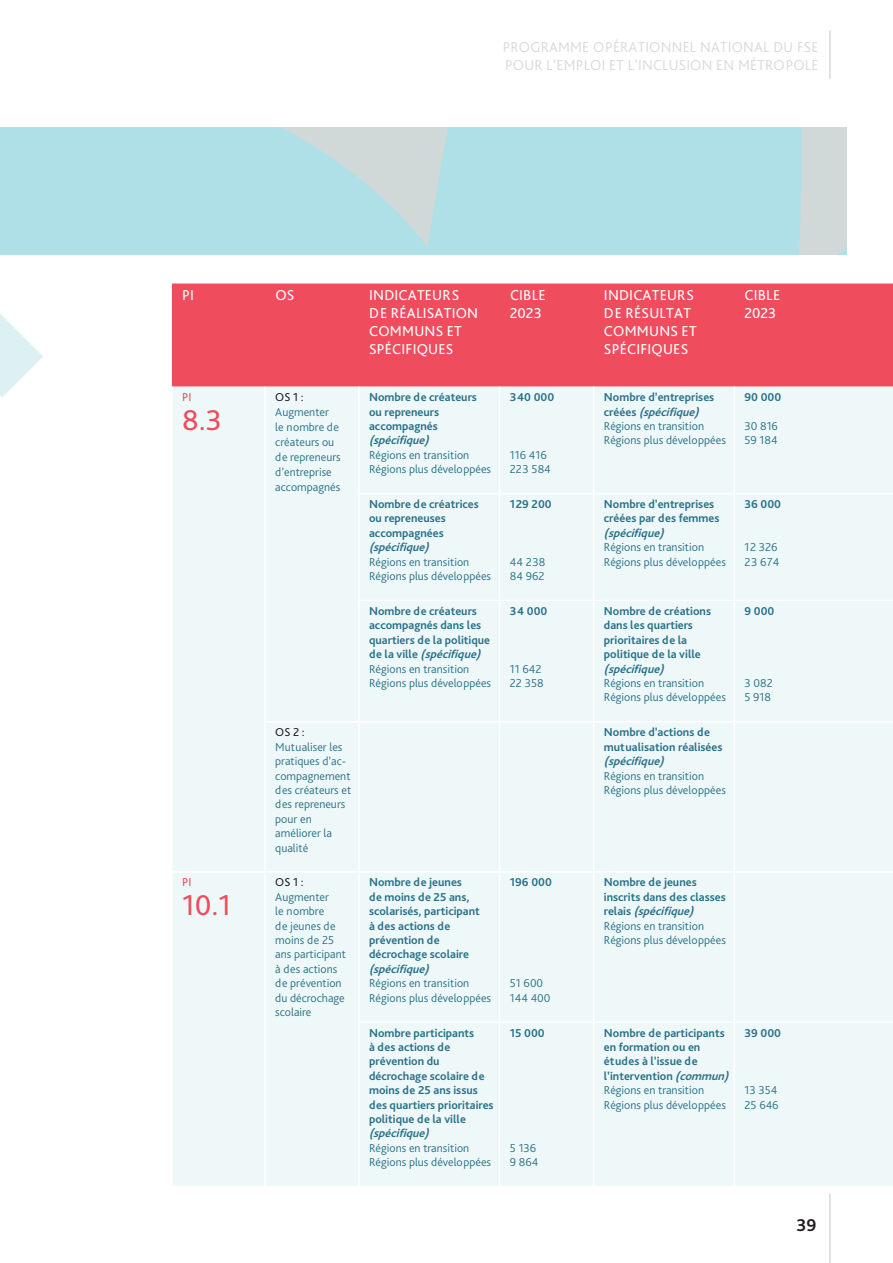
<style>
.page{position:relative;width:893px;height:1263px;background:#fff}
.page>*{position:absolute;margin:0;border:0;box-sizing:border-box;transform-origin:0 0}
.t1{font:30px "Bliss Pro";color:#ef4d5e}
.t2{font:700 18px "Bliss Pro";color:#231f20}
.t3{font:15px/18px "Bliss Pro";letter-spacing:.015em;color:#fff}
.t4{font:300 15px/18px "Bliss Pro";letter-spacing:.015em;color:#d6d9da}
.t5{font:700 12px/14.4px "Bliss Pro";color:#2a718a}
.t6{font:300 12px/14.4px "Bliss Pro";color:#2a718a}
.t7{font:italic 700 12px "Bliss Pro";color:#2a718a}
.t8{font:12px "Bliss Pro";color:#231f20}
.t9{font:300 12px/14.4px "Bliss Pro";letter-spacing:.025em;color:#2a718a}
.t10{font:12px "Bliss Pro";color:#ef4d5e}
.s1{font-weight:700}
.s2{font-weight:700;font-style:italic}
.s3{font-style:italic}
.s4{font-weight:300}
</style>
<div class="page">
<hr style="left:829px;top:30px;width:2px;height:49px;background:#d6d9da">
<div style="left:0;top:128px;width:893px;height:127px;background:#d1d8d8"></div>
<svg style="left:0;top:128px;width:802px;height:127px;background:#b2dfe5"></svg>
<svg style="left:839px;top:247px;width:8px;height:8px"></svg>
<hr style="left:829px;top:1194px;width:2px;height:69px;background:#d6d9da">
<div style="left:847px;top:89px;width:46px;height:238px;background:#fff"></div>
<svg style="left:0;top:153px;width:43px;height:244px"></svg>
<div style="left:172px;top:284px;width:721px;height:103px;background:#ef4d5e"></div>
<div style="left:173px;top:387px;width:720px;height:799px;background:#eef8f8"></div>
<hr style="left:264px;top:387px;width:2px;height:107px;background:#fff">
<hr style="left:358px;top:387px;width:2px;height:106px;background:#fff">
<hr style="left:264px;top:494px;width:2px;height:106px;background:#fff">
<hr style="left:358px;top:494px;width:2px;height:106px;background:#fff">
<hr style="left:264px;top:600px;width:2px;height:121px;background:#fff">
<hr style="left:358px;top:601px;width:2px;height:120px;background:#fff">
<hr style="left:264px;top:722px;width:2px;height:149px;background:#fff">
<hr style="left:358px;top:722px;width:2px;height:149px;background:#fff">
<hr style="left:264px;top:873px;width:2px;height:149px;background:#fff">
<hr style="left:358px;top:873px;width:2px;height:148px;background:#fff">
<hr style="left:264px;top:1022px;width:2px;height:164px;background:#fff">
<hr style="left:358px;top:1023px;width:2px;height:163px;background:#fff">
<hr style="left:499px;top:387px;width:1px;height:106px;background:#fff">
<hr style="left:593px;top:387px;width:1px;height:106px;background:#fff">
<hr style="left:499px;top:494px;width:1px;height:106px;background:#fff">
<hr style="left:593px;top:494px;width:1px;height:106px;background:#fff">
<hr style="left:499px;top:601px;width:1px;height:120px;background:#fff">
<hr style="left:593px;top:601px;width:1px;height:120px;background:#fff">
<hr style="left:499px;top:722px;width:1px;height:149px;background:#fff">
<hr style="left:593px;top:722px;width:1px;height:149px;background:#fff">
<hr style="left:499px;top:873px;width:1px;height:148px;background:#fff">
<hr style="left:593px;top:873px;width:1px;height:148px;background:#fff">
<hr style="left:499px;top:1023px;width:1px;height:163px;background:#fff">
<hr style="left:593px;top:1023px;width:1px;height:163px;background:#fff">
<hr style="left:733px;top:387px;width:2px;height:106px;background:#fff">
<hr style="left:733px;top:494px;width:2px;height:106px;background:#fff">
<hr style="left:733px;top:601px;width:2px;height:120px;background:#fff">
<hr style="left:733px;top:722px;width:2px;height:149px;background:#fff">
<hr style="left:733px;top:873px;width:2px;height:148px;background:#fff">
<hr style="left:733px;top:1023px;width:2px;height:163px;background:#fff">
<hr style="left:171px;top:871px;width:94px;height:2px;background:#fff">
<hr style="left:358px;top:493px;width:142px;height:1px;background:#fff">
<hr style="left:500px;top:493px;width:94px;height:1px;background:#fff">
<hr style="left:358px;top:600px;width:142px;height:1px;background:#fff">
<hr style="left:500px;top:600px;width:94px;height:1px;background:#fff">
<hr style="left:264px;top:721px;width:95px;height:1px;background:#fff">
<hr style="left:359px;top:721px;width:141px;height:1px;background:#fff">
<hr style="left:500px;top:721px;width:94px;height:1px;background:#fff">
<hr style="left:265px;top:871px;width:94px;height:2px;background:#fff">
<hr style="left:359px;top:871px;width:141px;height:2px;background:#fff">
<hr style="left:500px;top:871px;width:94px;height:2px;background:#fff">
<hr style="left:358px;top:1021px;width:142px;height:2px;background:#fff">
<hr style="left:500px;top:1021px;width:94px;height:2px;background:#fff">
<hr style="left:594px;top:493px;width:140px;height:1px;background:#fff">
<hr style="left:594px;top:600px;width:140px;height:1px;background:#fff">
<hr style="left:594px;top:721px;width:140px;height:1px;background:#fff">
<hr style="left:594px;top:871px;width:140px;height:2px;background:#fff">
<hr style="left:594px;top:1021px;width:140px;height:2px;background:#fff">
<hr style="left:734px;top:493px;width:159px;height:1px;background:#fff">
<hr style="left:734px;top:600px;width:159px;height:1px;background:#fff">
<hr style="left:734px;top:721px;width:159px;height:1px;background:#fff">
<hr style="left:734px;top:871px;width:159px;height:2px;background:#fff">
<hr style="left:734px;top:1021px;width:159px;height:2px;background:#fff">
<p class="t4" style="left:503px;top:38px;width:317px">PROGRAMME OPÉRATIONNEL NATIONAL DU FSE<br>POUR L’EMPLOI ET L’INCLUSION EN MÉTROPOLE</p>
<p class="t3" style="left:182px;top:286px;width:13px">PI</p>
<p class="t3" style="left:275px;top:286px;width:21px">OS</p>
<p class="t3" style="left:369px;top:286px;width:111px">INDICATEURS<br>DE RÉALISATION<br>COMMUNS ET<br>SPÉCIFIQUES</p>
<p class="t3" style="left:510px;top:286px;width:37px">CIBLE<br>2023</p>
<p class="t3" style="left:604px;top:286px;width:94px">INDICATEURS<br>DE RÉSULTAT<br>COMMUNS ET<br>SPÉCIFIQUES</p>
<p class="t3" style="left:744px;top:286px;width:37px">CIBLE<br>2023</p>
<p class="t10" style="left:182px;top:390px;width:11px">PI</p>
<h1 class="t1" style="left:182px;top:401px;width:41px">8.3</h1>
<p class="t6" style="left:604px;top:390px;width:124px"><span class="s1">Nombre d’entreprises<br>c r é é e s</span> <span class="s2">(spécifique)<br></span>Régions en transition<br>Régions plus développées</p>
<p class="t5" style="left:744px;top:390px;width:38px">90 000</p>
<p class="t5" style="left:369px;top:390px;width:109px">Nombre de créateurs ou repreneurs accompagnés</p>
<p class="t7" style="left:369px;top:433px;width:65px">(spécifique)</p>
<p class="t6" style="left:369px;top:447px;width:124px">Régions en transition<br>Régions plus développées</p>
<p class="t5" style="left:510px;top:390px;width:46px">340 000</p>
<p class="t8" style="left:275px;top:390px;width:30px">OS 1 :</p>
<p class="t6" style="left:275px;top:404px;width:67px;line-height:15px">Augmenter<br>le nombre de créateurs ou de repreneurs d’entreprise accompagnés</p>
<p class="t6" style="left:744px;top:418px;width:35px">30 816<br>59 184</p>
<p class="t6" style="left:510px;top:447px;width:42px">116 416<br>223 584</p>
<p class="t10" style="left:182px;top:875px;width:11px">PI</p>
<h1 class="t1" style="left:182px;top:886px;width:51px">10.1</h1>
<p class="t8" style="left:275px;top:725px;width:31px">OS 2 :</p>
<p class="t6" style="left:275px;top:739px;width:77px">Mutualiser les pratiques d’ac&shy;compagnement des créateurs et des repreneurs pour en améliorer la qualité</p>
<p class="t8" style="left:275px;top:875px;width:30px">OS 1 :</p>
<p class="t6" style="left:275px;top:889px;width:72px">Augmenter<br>le nombre<br>de jeunes de moins de 25 ans participant à des actions de prévention du décrochage scolaire</p>
<p class="t5" style="left:369px;top:497px;width:111px">Nombre de créatrices ou repreneuses accompagnées</p>
<p class="t7" style="left:369px;top:540px;width:65px">(spécifique)</p>
<p class="t6" style="left:369px;top:554px;width:124px">Régions en transition<br>Régions plus développées</p>
<p class="t5" style="left:510px;top:497px;width:43px">129 200</p>
<p class="t6" style="left:510px;top:554px;width:37px">44 238<br>84 962</p>
<p class="t5" style="left:369px;top:603px;width:124px">Nombre de créateurs accompagnés dans les quartiers de la politique d e l a v i l l e <span class="s3">(spécifique)<br></span><span class="s4">Régions en transition<br>Régions plus développées</span></p>
<p class="t5" style="left:510px;top:603px;width:39px">34 000</p>
<p class="t6" style="left:510px;top:661px;width:35px">11 642<br>22 358</p>
<p class="t5" style="left:369px;top:875px;width:112px">Nombre de jeunes<br>de moins de 25 ans, scolarisés, participant à des actions de prévention de décrochage scolaire</p>
<p class="t7" style="left:369px;top:961px;width:65px">(spécifique)</p>
<p class="t6" style="left:369px;top:976px;width:124px">Régions en transition<br>Régions plus développées</p>
<p class="t5" style="left:369px;top:1025px;width:126px">Nombre participants<br>à des actions de prévention du décrochage scolaire de moins de 25 ans issus des quartiers prioritaires politique de la ville</p>
<p class="t7" style="left:369px;top:1126px;width:65px">(spécifique)</p>
<p class="t6" style="left:369px;top:1140px;width:124px">Régions en transition<br>Régions plus développées</p>
<p class="t5" style="left:510px;top:875px;width:44px">196 000</p>
<p class="t6" style="left:510px;top:976px;width:42px">51 600<br>144 400</p>
<p class="t5" style="left:510px;top:1025px;width:36px">15 000</p>
<p class="t6" style="left:510px;top:1140px;width:30px">5 136<br>9 864</p>
<p class="t5" style="left:604px;top:497px;width:117px">Nombre d’entreprises créées par des femmes</p>
<p class="t7" style="left:604px;top:525px;width:65px">(spécifique)</p>
<p class="t6" style="left:604px;top:540px;width:124px">Régions en transition<br>Régions plus développées</p>
<p class="t5" style="left:604px;top:603px;width:109px">Nombre de créations dans les quartiers prioritaires de la politique de la ville</p>
<p class="t7" style="left:604px;top:661px;width:65px">(spécifique)</p>
<p class="t6" style="left:604px;top:675px;width:124px">Régions en transition<br>Régions plus développées</p>
<p class="t5" style="left:604px;top:725px;width:120px">Nombre d’actions de mutualisation réalisées</p>
<p class="t7" style="left:604px;top:754px;width:65px">(spécifique)</p>
<p class="t6" style="left:604px;top:768px;width:124px">Régions en transition<br>Régions plus développées</p>
<p class="t5" style="left:744px;top:497px;width:38px">36 000</p>
<p class="t9" style="left:744px;top:540px;width:36px">12 326<br>23 674</p>
<p class="t5" style="left:744px;top:603px;width:31px">9 000</p>
<p class="t6" style="left:744px;top:675px;width:30px">3 082<br>5 918</p>
<p class="t5" style="left:604px;top:875px;width:124px">Nombre de jeunes inscrits dans des classes r e l a i s <span class="s3">(spécifique)<br></span><span class="s4">Régions en transition<br>Régions plus développées</span></p>
<p class="t5" style="left:604px;top:1025px;width:130px">Nombre de participants en formation ou en études à l’issue de l’intervention <span class="s3">(commun)<br></span><span class="s4">Régions en transition<br>Régions plus développées</span></p>
<p class="t5" style="left:744px;top:1025px;width:38px">39 000</p>
<p class="t6" style="left:744px;top:1083px;width:36px">13 354<br>25 646</p>
<h2 class="t2" style="left:796px;top:1213px;width:22px">39</h2>
</div>
